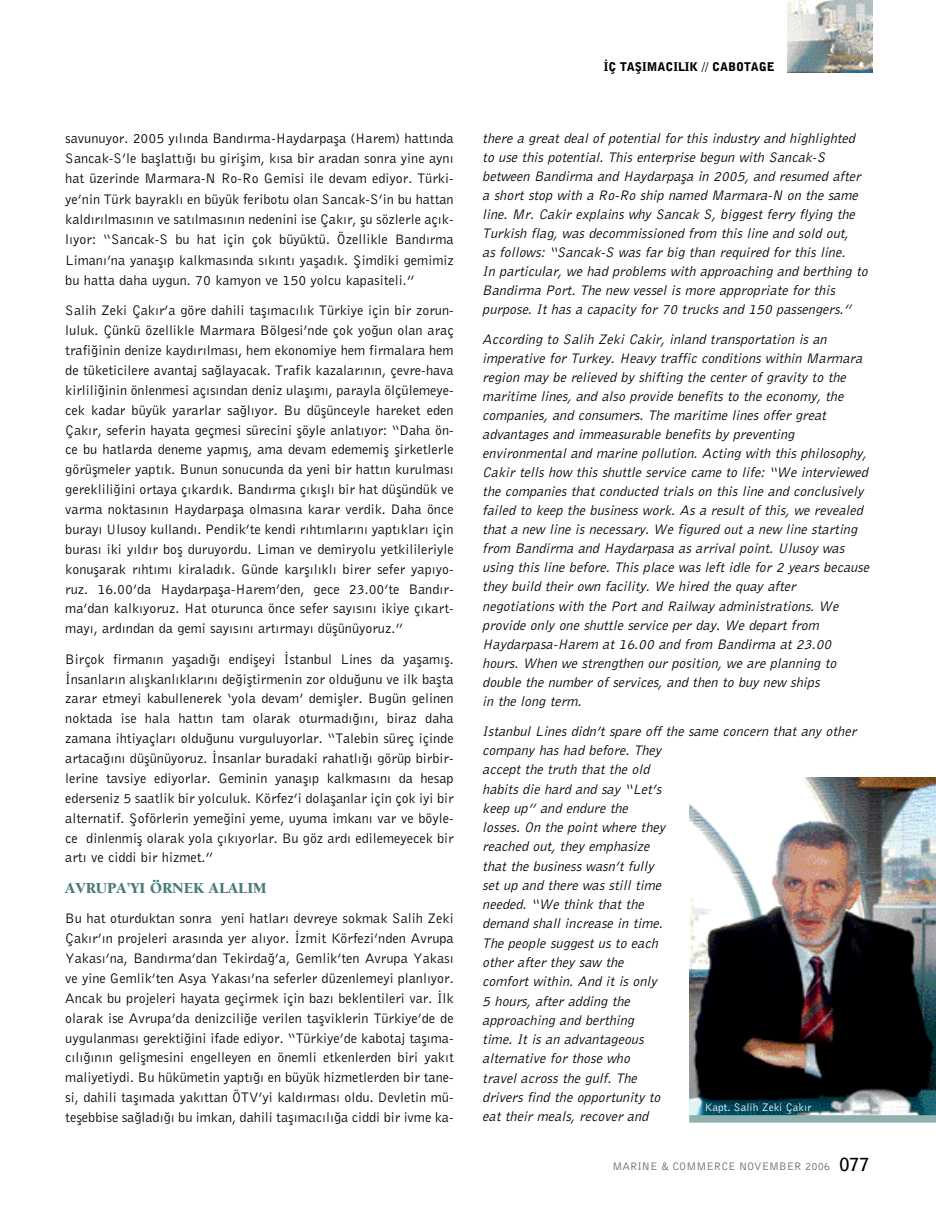
<style>
.page{position:relative;width:936px;height:1212px;background:#fff}
.page>*{position:absolute;margin:0;border:0;box-sizing:border-box;transform-origin:0 0}
.t1{font:15.75px "Berkeley T Black";color:#487b7b}
.t2{font:14.25px/19.8px "Bell Gothic BT Roman Ti";color:#000;text-align:justify}
.t3{font:14.25px/19px "Bell Gothic BT Elek Italic Ti";color:#000}
.t4{font:12px "Bell Gothic BT Black Ti";color:#000}
.t5{font:11.25px "Bell Gothic BT Roman Ti";color:#666}
.t6{font:11.25px "Bell Gothic BT Roman Ti";color:#fff}
.s1{font-family:"Bell Gothic BT Bold Ti";font-size:18px;color:#000}
</style>
<div class="page">
<img style="left:787px;top:0;width:85px;height:72px">
<img style="left:689px;top:778px;width:246px;height:337px">
<div style="left:689px;top:1115px;width:246px;height:8px;background:#91b0b0"></div>
<p class="t2" style="left:65px;top:127px;width:390px;line-height:20.2px">savunuyor. 2005 y›l›nda Band›rma-Haydarpafla (Harem) hatt›nda Sancak-S’le bafllatt›¤› bu giriflim, k›sa bir aradan sonra yine ayn› hat üzerinde Marmara-N Ro-Ro Gemisi ile devam ediyor. Türki&shy;ye’nin Türk bayrakl› en büyük feribotu olan Sancak-S’in bu hattan kald›r›lmas›n›n ve sat›lmas›n›n nedenini ise Çak›r, flu sözlerle aç›k&shy;l›yor: “Sancak-S bu hat için çok büyüktü. Özellikle Band›rma Liman›’na yanafl›p kalkmas›nda s›k›nt› yaflad›k. fiimdiki gemimiz bu hatta daha uygun. 70 kamyon ve 150 yolcu kapasiteli.”</p>
<p class="t2" style="left:65px;top:300px;width:390px">Salih Zeki Çak›r’a göre dahili tafl›mac›l›k Türkiye için bir zorun&shy;luluk. Çünkü özellikle Marmara Bölgesi’nde çok yo¤un olan araç trafi¤inin denize kayd›r›lmas›, hem ekonomiye hem firmalara hem de tüketicilere avantaj sa¤layacak. Trafik kazalar›n›n, çevre-hava kirlili¤inin önlenmesi aç›s›ndan deniz ulafl›m›, parayla ölçülemeye&shy;cek kadar büyük yararlar sa¤l›yor. Bu düflünceyle hareket eden Çak›r, seferin hayata geçmesi sürecini flöyle anlat›yor: “Daha ön&shy;ce bu hatlarda deneme yapm›fl, ama devam edememifl flirketlerle görüflmeler yapt›k. Bunun sonucunda da yeni bir hatt›n kurulmas› gereklili¤ini ortaya ç›kard›k. Band›rma ç›k›fll› bir hat düflündük ve varma noktas›n›n Haydarpafla olmas›na karar verdik. Daha önce buray› Ulusoy kulland›. Pendik’te kendi r›ht›mlar›n› yapt›klar› için buras› iki y›ld›r bofl duruyordu. Liman ve demiryolu yetkilileriyle konuflarak r›ht›m› kiralad›k. Günde karfl›l›kl› birer sefer yap›yo&shy;ruz. 16.00’da Haydarpafla-Harem’den, gece 23.00’te Band›r&shy;ma’dan kalk›yoruz. Hat oturunca önce sefer say›s›n› ikiye ç›kart&shy;may›, ard›ndan da gemi say›s›n› art›rmay› düflünüyoruz.”</p>
<p class="t2" style="left:65px;top:649px;width:390px">Birçok firman›n yaflad›¤› endifleyi ‹stanbul Lines da yaflam›fl. ‹nsanlar›n al›flkanl›klar›n› de¤ifltirmenin zor oldu¤unu ve ilk baflta zarar etmeyi kabullenerek ‘yola devam’ demifller. Bugün gelinen noktada ise hala hatt›n tam olarak oturmad›¤›n›, biraz daha zamana ihtiyaçlar› oldu¤unu vurguluyorlar. “Talebin süreç içinde artaca¤›n› düflünüyoruz. ‹nsanlar buradaki rahatl›¤› görüp birbir&shy;lerine tavsiye ediyorlar. Geminin yanafl›p kalkmas›n› da hesap ederseniz 5 saatlik bir yolculuk. Körfez’i dolaflanlar için çok iyi bir alternatif. fioförlerin yeme¤ini yeme, uyuma imkan› var ve böyle&shy;ce dinlenmifl olarak yola ç›k›yorlar. Bu göz ard› edilemeyecek bir art› ve ciddi bir hizmet.”</p>
<p class="t1" style="left:65px;top:876px;width:203px">AVRUPA’YI ÖRNEK ALALIM</p>
<p class="t2" style="left:65px;top:908px;width:390px">Bu hat oturduktan sonra yeni hatlar› devreye sokmak Salih Zeki Çak›r’›n projeleri aras›nda yer al›yor. ‹zmit Körfezi’nden Avrupa Yakas›’na, Band›rma’dan Tekirda¤’a, Gemlik’ten Avrupa Yakas› ve yine Gemlik’ten Asya Yakas›’na seferler düzenlemeyi planl›yor.<br>Ancak bu projeleri hayata geçirmek için baz› beklentileri var. ‹lk olarak ise Avrupa’da denizcili¤e verilen taflviklerin Türkiye’de de uygulanmas› gerekti¤ini ifade ediyor. “Türkiye’de kabotaj tafl›ma&shy;c›l›¤›n›n geliflmesini engelleyen en önemli etkenlerden biri yak›t maliyetiydi. Bu hükümetin yapt›¤› en büyük hizmetlerden bir tane&shy;si, dahili tafl›mada yak›ttan ÖTV’yi kald›rmas› oldu. Devletin mü&shy;teflebbise sa¤lad›¤› bu imkan, dahili tafl›mac›l›¤a ciddi bir ivme ka-</p>
<p class="t4" style="left:603px;top:59px;width:173px">‹Ç TAfiIMACILIK // CABOTAGE</p>
<p class="t3" style="left:482px;top:128px;width:387px">there a great deal of potential for this industry and highlighted to use this potential. This enterprise begun with Sancak-S between Bandirma and Haydarpafla in 2005, and resumed after a short stop with a Ro-Ro ship named Marmara-N on the same line. Mr. Cakir explains why Sancak S, biggest ferry flying the Turkish flag, was decommissioned from this line and sold out,<br>as follows: “Sancak-S was far big than required for this line.<br>In particular, we had problems with approaching and berthing to Bandirma Port. The new vessel is more appropriate for this purpose. It has a capacity for 70 trucks and 150 passengers.”</p>
<p class="t3" style="left:482px;top:329px;width:388px">According to Salih Zeki Cakir, inland transportation is an imperative for Turkey. Heavy traffic conditions within Marmara region may be relieved by shifting the center of gravity to the maritime lines, and also provide benefits to the economy, the companies, and consumers. The maritime lines offer great advantages and immeasurable benefits by preventing environmental and marine pollution. Acting with this philosophy, Cakir tells how this shuttle service came to life: “We interviewed the companies that conducted trials on this line and conclusively failed to keep the business work. As a result of this, we revealed that a new line is necessary. We figured out a new line starting from Bandirma and Haydarpasa as arrival point. Ulusoy was using this line before. This place was left idle for 2 years because they build their own facility. We hired the quay after negotiations with the Port and Railway administrations. We provide only one shuttle service per day. We depart from Haydarpasa-Harem at 16.00 and from Bandirma at 23.00 hours. When we strengthen our position, we are planning to double the number of services, and then to buy new ships<br>in the long term.</p>
<p class="t3" style="left:482px;top:721px;width:375px">Istanbul Lines didn’t spare off the same concern that any other company has had before. They<br>accept the truth that the old<br>habits die hard and say “Let’s<br>keep up” and endure the<br>losses. On the point where they<br>reached out, they emphasize<br>that the business wasn’t fully<br>set up and there was still time<br>needed. “We think that the<br>demand shall increase in time.<br>The people suggest us to each<br>other after they saw the<br>comfort within. And it is only<br>5 hours, after adding the<br>approaching and berthing<br>time. It is an advantageous<br>alternative for those who<br>travel across the gulf. The<br>drivers find the opportunity to<br>eat their meals, recover and</p>
<p class="t6" style="left:704px;top:1100px;width:108px">Kapt. Salih Zeki Çak›r</p>
<p class="t5" style="left:612px;top:1159px;width:258px">MARINE &amp; COMMERCE NOVEMBER 2006 <span class="s1">077</span></p>
</div>
